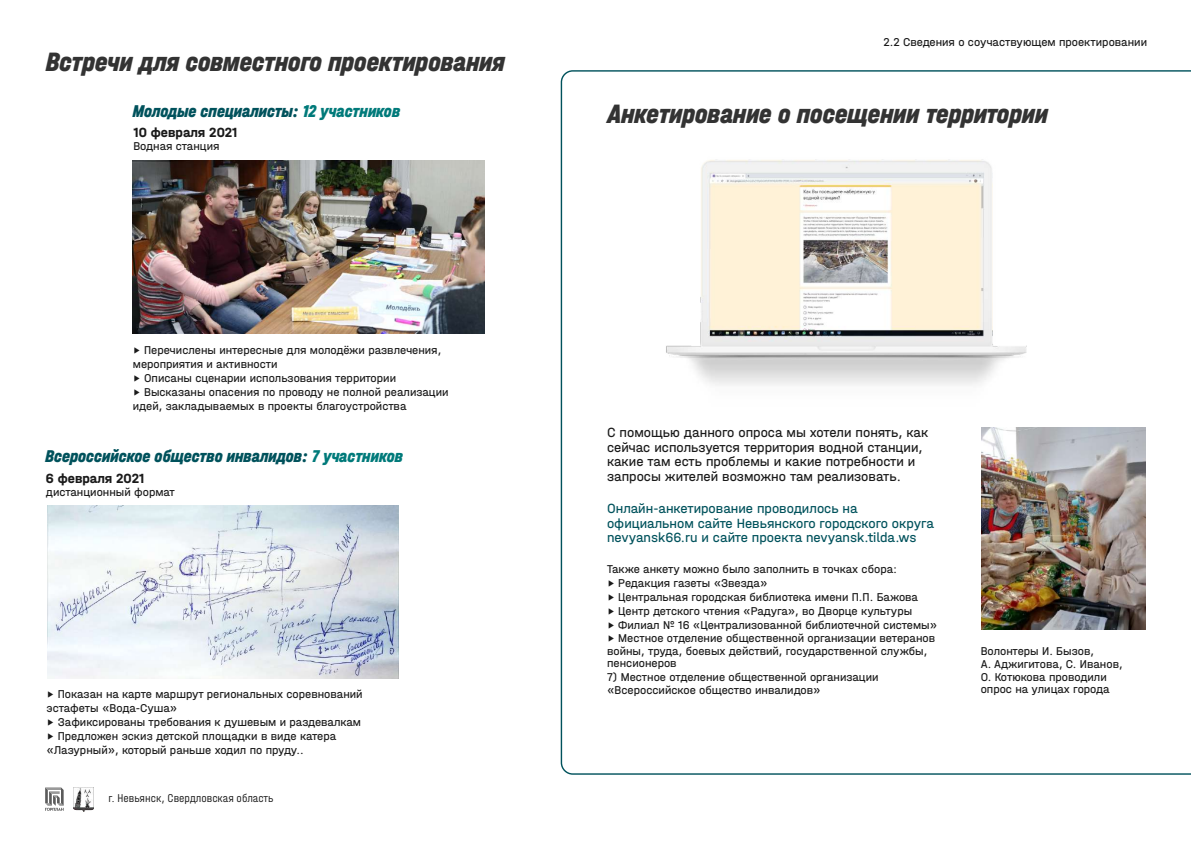
<style>
.page{position:relative;width:1191px;height:842px;background:#fff}
.page>*{position:absolute;margin:0;border:0;box-sizing:border-box;transform-origin:0 0}
.t1{font:italic 800 28px "Halvar Eng";color:#333}
.t2{font:italic 800 18px "Halvar Eng";color:#00525c}
.t3{font:14px/14.6px "Halvar Mittel";color:#1a1a1a}
.t4{font:14px/14.6px "Halvar Mittel";color:#00525c}
.t5{font:700 14px "Halvar Mittel";color:#1a1a1a}
.t6{font:12px/13.9px "Halvar Mittel";color:#1a1a1a}
.t7{font:300 12px "Halvar Eng";color:#1a1a1a}
.s1{color:#007a7a}
</style>
<div class="page">
<img style="left:47px;top:506px;width:352px;height:173px">
<img style="left:132px;top:161px;width:352px;height:173px">
<svg style="left:45px;top:787px;width:19px;height:24px"></svg>
<img style="left:74px;top:787px;width:19px;height:24px">
<svg style="left:561px;top:70px;width:630px;height:705px"></svg>
<h1 class="t1" style="left:46px;top:45px;width:460px">Встречи для совместного проектирования</h1>
<h2 class="t2" style="left:133px;top:100px;width:269px">Молодые специалисты: <span class="s1">12 участников</span></h2>
<p class="t5" style="left:133px;top:124px;width:106px">10 февраля 2021</p>
<p class="t6" style="left:133px;top:139px;width:88px">Водная станция</p>
<p class="t6" style="left:133px;top:343px;width:317px">▸ Перечислены интересные для молодёжи развлечения, мероприятия и активности<br>▸ Описаны сценарии использования территории<br>▸ Высказаны опасения по проводу не полной реализации идей, закладываемых в проекты благоустройства</p>
<h2 class="t2" style="left:45px;top:446px;width:359px">Всероссийское общество инвалидов: <span class="s1">7 участников</span></h2>
<p class="t5" style="left:46px;top:470px;width:100px">6 февраля 2021</p>
<p class="t6" style="left:46px;top:485px;width:131px">дистанционный формат</p>
<p class="t6" style="left:47px;top:687px;width:318px">▸ Показан на карте маршрут региональных соревнований</p>
<p class="t6" style="left:47px;top:701px;width:132px">эстафеты «Вода-Суша»</p>
<p class="t6" style="left:47px;top:729px;width:291px">▸ Предложен эскиз детской площадки в виде катера «Лазурный», который раньше ходил по пруду..</p>
<p class="t6" style="left:47px;top:715px;width:316px">▸ Зафиксированы требования к душевым и раздевалкам</p>
<p class="t7" style="left:108px;top:791px;width:166px">г. Невьянск, Свердловская область</p>
<p class="t6" style="left:883px;top:35px;width:265px">2.2 Сведения о соучаствующем проектировании</p>
<h1 class="t1" style="left:607px;top:98px;width:442px">Анкетирование о посещении территории</h1>
<p class="t3" style="left:607px;top:425px;width:323px">С помощью данного опроса мы хотели понять, как сейчас используется территория водной станции, какие там есть проблемы и какие потребности и запросы жителей возможно там реализовать.</p>
<p class="t4" style="left:607px;top:501px;width:328px">Онлайн-анкетирование проводилось на официальном сайте Невьянского городского округа nevyansk66.ru и сайте проекта nevyansk.tilda.ws</p>
<p class="t6" style="left:607px;top:562px;width:292px">Также анкету можно было заполнить в точках сбора:</p>
<p class="t6" style="left:607px;top:604px;width:307px">▸ Центр детского чтения «Радуга», во Дворце культуры</p>
<p class="t6" style="left:607px;top:576px;width:312px">▸ Редакция газеты «Звезда»<br>▸ Центральная городская библиотека имени П.П. Бажова</p>
<p class="t6" style="left:607px;top:618px;width:332px">▸ Филиал № 16 «Централизованной библиотечной системы»</p>
<p class="t6" style="left:607px;top:632px;width:329px;line-height:12.5px">▸ Местное отделение общественной организации ветеранов войны, труда, боевых действий, государственной службы, пенсионеров</p>
<p class="t6" style="left:607px;top:671px;width:273px;line-height:12.5px">7) Местное отделение общественной организации «Всероссийское общество инвалидов»</p>
<p class="t6" style="left:980px;top:645px;width:143px;line-height:12.5px">Волонтеры И. Бызов,<br>А. Аджигитова, С. Иванов,<br>О. Котюкова проводили опрос на улицах города</p>
</div>
